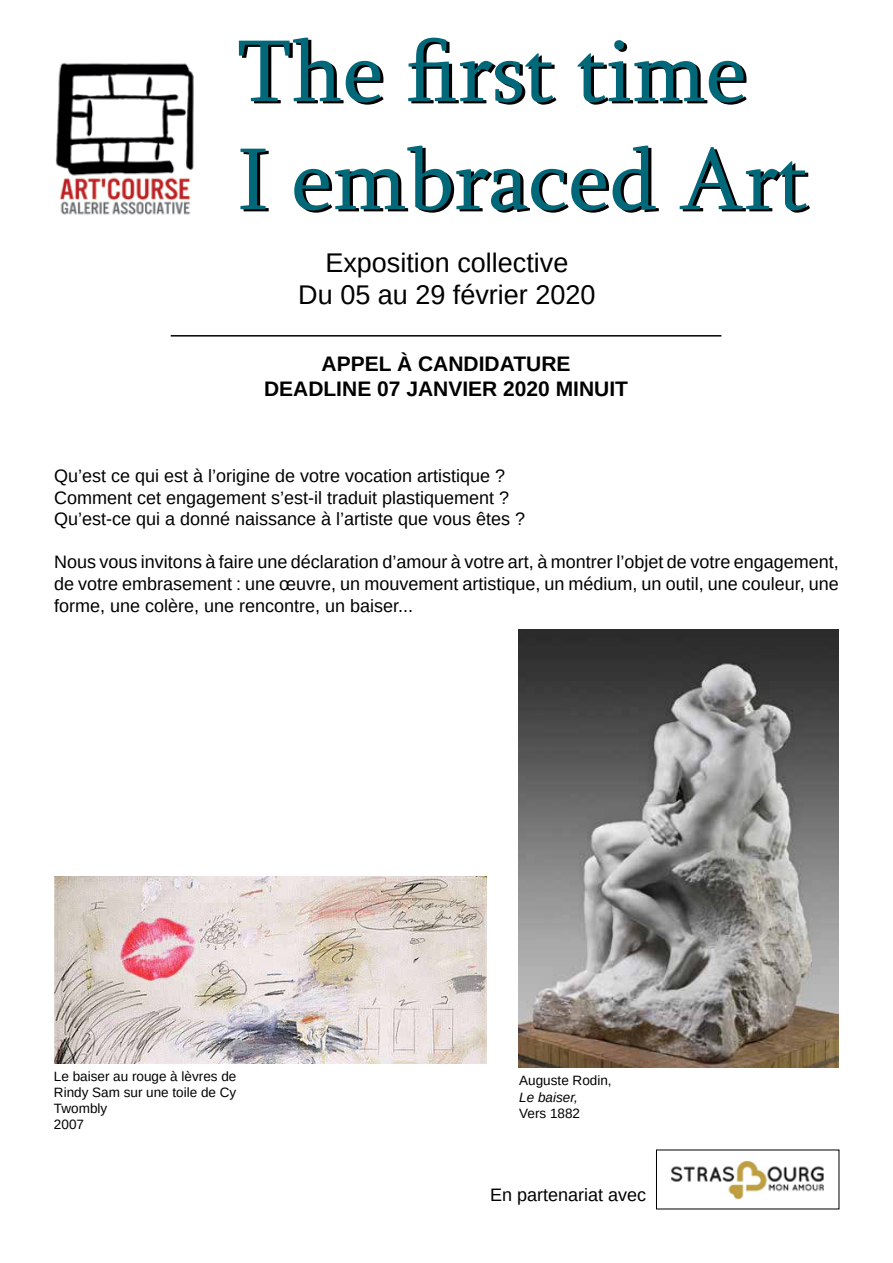
<style>
.page{position:relative;width:893px;height:1263px;background:#fff}
.page>*{position:absolute;margin:0;border:0;box-sizing:border-box;transform-origin:0 0}
.t1{font:90px/108px "Sylfaen";color:#006878}
.t2{font:27px/32.4px "Arimo";color:#000;text-align:center}
.t3{font:700 21px/25.2px "Arimo";color:#000}
.t4{font:18px/21.6px "Arimo";color:#000}
.t5{font:13.5px/16.2px "Arimo";color:#000}
.t6{font:italic 13.5px "Arimo";color:#000}
</style>
<div class="page">
<img style="left:55px;top:62px;width:139px;height:153px">
<hr style="left:171px;top:335px;width:550px;height:2px;background:#000">
<img style="left:54px;top:877px;width:433px;height:186px">
<img style="left:519px;top:629px;width:320px;height:438px">
<img style="left:670px;top:1160px;width:154px;height:40px">
<h1 class="t1" style="left:237px;top:15px;width:572px">The first time<br>I embraced Art</h1>
<h2 class="t2" style="left:298px;top:246px;width:299px">Exposition collective<br>Du 05 au 29 février 2020</h2>
<p class="t3" style="left:264px;top:351px;width:308px;text-indent:58px">APPEL À CANDIDATURE<br>DEADLINE 07 JANVIER</p>
<p class="t3" style="left:503px;top:377px;width:126px">2020 MINUIT</p>
<p class="t4" style="left:54px;top:465px;width:473px">Qu’est ce qui est à l’origine de votre vocation artistique ?<br>Comment cet engagement s’est-il traduit plastiquement ?<br>Qu’est-ce qui a donné naissance à l’artiste que vous êtes ?</p>
<p class="t4" style="left:54px;top:551px;width:786px;text-align:justify">Nous vous invitons à faire une déclaration d’amour à votre art, à montrer l’objet de votre engagement, de votre embrasement : une œuvre, un mouvement artistique, un médium, un outil, une couleur, une forme, une colère, une rencontre, un baiser...</p>
<p class="t5" style="left:54px;top:1068px;width:184px">Le baiser au rouge à lèvres de<br>Rindy Sam sur une toile de Cy<br>Twombly<br>2007</p>
<p class="t5" style="left:519px;top:1073px;width:94px">Auguste Rodin,</p>
<p class="t6" style="left:519px;top:1088px;width:60px">Le baiser,</p>
<p class="t5" style="left:519px;top:1105px;width:62px">Vers 1882</p>
<p class="t4" style="left:490px;top:1184px;width:158px">En partenariat avec</p>
</div>
